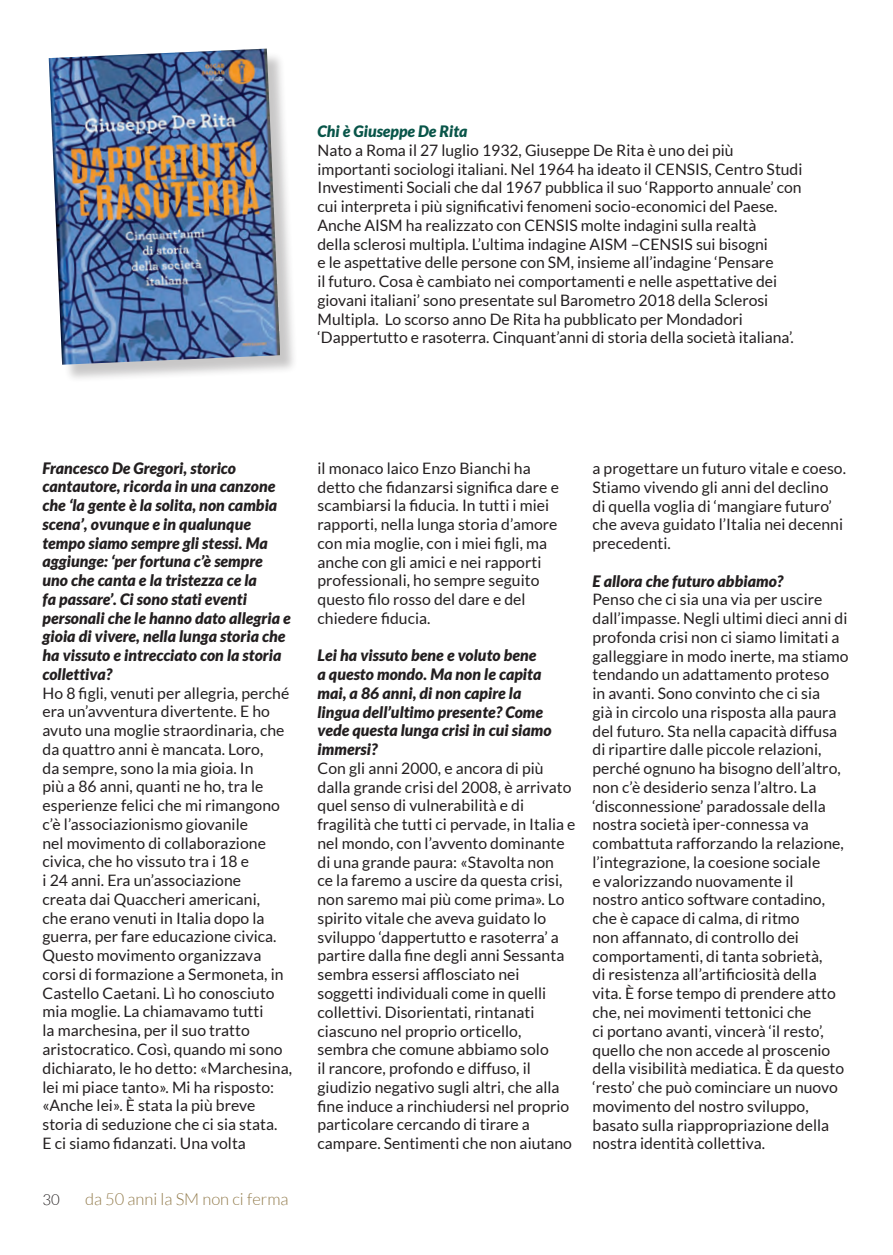
<style>
.page{position:relative;width:893px;height:1255px;background:#fff}
.page>*{position:absolute;margin:0;border:0;box-sizing:border-box;transform-origin:0 0}
.t1{font:300 16.5px "Lato";color:#937c4d}
.t2{font:15.75px/18.8px "Lato";letter-spacing:.005em;color:#231f20}
.t3{font:italic 900 15.75px/18.8px "Lato";letter-spacing:.005em;color:#231f20}
.t4{font:italic 900 15.75px "Lato";color:#095549}
.t5{font:300 15px "Lato";color:#231f20}
</style>
<div class="page">
<div style="left:51px;top:51px;width:247px;height:332px;background:#231f20;opacity:.25"></div>
<img style="left:49px;top:49px;width:231px;height:316px">
<p class="t4" style="left:317px;top:122px;width:152px">Chi è Giuseppe De Rita</p>
<p class="t2" style="left:317px;top:141px;width:486px">Nato a Roma il 27 luglio 1932, Giuseppe De Rita è uno dei più importanti sociologi italiani. Nel 1964 ha ideato il CENSIS, Centro Studi Investimenti Sociali che dal 1967 pubblica il suo ‘Rapporto annuale’ con cui interpreta i più significativi fenomeni socio-economici del Paese.<br>Anche AISM ha realizzato con CENSIS molte indagini sulla realtà<br>della sclerosi multipla. L’ultima indagine AISM –CENSIS sui bisogni<br>e le aspettative delle persone con SM, insieme all’indagine ‘Pensare<br>il futuro. Cosa è cambiato nei comportamenti e nelle aspettative dei giovani italiani’ sono presentate sul Barometro 2018 della Sclerosi Multipla. Lo scorso anno De Rita ha pubblicato per Mondadori ‘Dappertutto e rasoterra. Cinquant’anni di storia della società italiana’.</p>
<p class="t3" style="left:43px;top:459px;width:250px">Francesco De Gregori, storico cantautore, ricorda in una canzone che ‘la gente è la solita, non cambia scena’, ovunque e in qualunque tempo siamo sempre gli stessi. Ma aggiunge: ‘per fortuna c’è sempre uno che canta e la tristezza ce la<br>fa passare’. Ci sono stati eventi personali che le hanno dato allegria e gioia di vivere, nella lunga storia che ha vissuto e intrecciato con la storia collettiva?</p>
<p class="t2" style="left:43px;top:683px;width:251px">Ho 8 figli, venuti per allegria, perché era un’avventura divertente. E ho avuto una moglie straordinaria, che da quattro anni è mancata. Loro,<br>da sempre, sono la mia gioia. In<br>più a 86 anni, quanti ne ho, tra le esperienze felici che mi rimangono c’è l’associazionismo giovanile<br>nel movimento di collaborazione civica, che ho vissuto tra i 18 e<br>i 24 anni. Era un’associazione<br>creata dai Quaccheri americani,<br>che erano venuti in Italia dopo la guerra, per fare educazione civica.<br>Questo movimento organizzava corsi di formazione a Sermoneta, in Castello Caetani. Lì ho conosciuto mia moglie. La chiamavamo tutti<br>la marchesina, per il suo tratto aristocratico. Così, quando mi sono dichiarato, le ho detto: «Marchesina, lei mi piace tanto». Mi ha risposto: «Anche lei». È stata la più breve storia di seduzione che ci sia stata.<br>E ci siamo fidanzati. Una volta</p>
<p class="t5" style="left:43px;top:1191px;width:19px">30</p>
<p class="t1" style="left:85px;top:1189px;width:205px">da 50 anni la SM non ci ferma</p>
<p class="t2" style="left:317px;top:459px;width:243px">il monaco laico Enzo Bianchi ha detto che fidanzarsi significa dare e scambiarsi la fiducia. In tutti i miei rapporti, nella lunga storia d’amore con mia moglie, con i miei figli, ma anche con gli amici e nei rapporti professionali, ho sempre seguito questo filo rosso del dare e del chiedere fiducia.</p>
<p class="t3" style="left:317px;top:646px;width:235px">Lei ha vissuto bene e voluto bene<br>a questo mondo. Ma non le capita mai, a 86 anni, di non capire la lingua dell’ultimo presente? Come vede questa lunga crisi in cui siamo immersi?</p>
<p class="t2" style="left:317px;top:758px;width:259px">Con gli anni 2000, e ancora di più dalla grande crisi del 2008, è arrivato quel senso di vulnerabilità e di fragilità che tutti ci pervade, in Italia e nel mondo, con l’avvento dominante di una grande paura: «Stavolta non<br>ce la faremo a uscire da questa crisi, non saremo mai più come prima». Lo spirito vitale che aveva guidato lo sviluppo ‘dappertutto e rasoterra’ a partire dalla fine degli anni Sessanta sembra essersi afflosciato nei soggetti individuali come in quelli collettivi. Disorientati, rintanati ciascuno nel proprio orticello, sembra che comune abbiamo solo<br>il rancore, profondo e diffuso, il giudizio negativo sugli altri, che alla fine induce a rinchiudersi nel proprio particolare cercando di tirare a campare. Sentimenti che non aiutano</p>
<p class="t2" style="left:592px;top:459px;width:255px">a progettare un futuro vitale e coeso.<br>Stiamo vivendo gli anni del declino<br>di quella voglia di ‘mangiare futuro’ che aveva guidato l’Italia nei decenni precedenti.</p>
<p class="t3" style="left:592px;top:571px;width:192px">E allora che futuro abbiamo?</p>
<p class="t2" style="left:592px;top:590px;width:258px">Penso che ci sia una via per uscire dall’impasse. Negli ultimi dieci anni di profonda crisi non ci siamo limitati a galleggiare in modo inerte, ma stiamo tendando un adattamento proteso<br>in avanti. Sono convinto che ci sia<br>già in circolo una risposta alla paura del futuro. Sta nella capacità diffusa di ripartire dalle piccole relazioni, perché ognuno ha bisogno dell’altro, non c’è desiderio senza l’altro. La ‘disconnessione’ paradossale della nostra società iper-connessa va combattuta rafforzando la relazione, l’integrazione, la coesione sociale<br>e valorizzando nuovamente il<br>nostro antico software contadino, che è capace di calma, di ritmo<br>non affannato, di controllo dei comportamenti, di tanta sobrietà,<br>di resistenza all’artificiosità della vita. È forse tempo di prendere atto che, nei movimenti tettonici che<br>ci portano avanti, vincerà ‘il resto’, quello che non accede al proscenio della visibilità mediatica. È da questo ‘resto’ che può cominciare un nuovo movimento del nostro sviluppo, basato sulla riappropriazione della nostra identità collettiva.</p>
</div>
